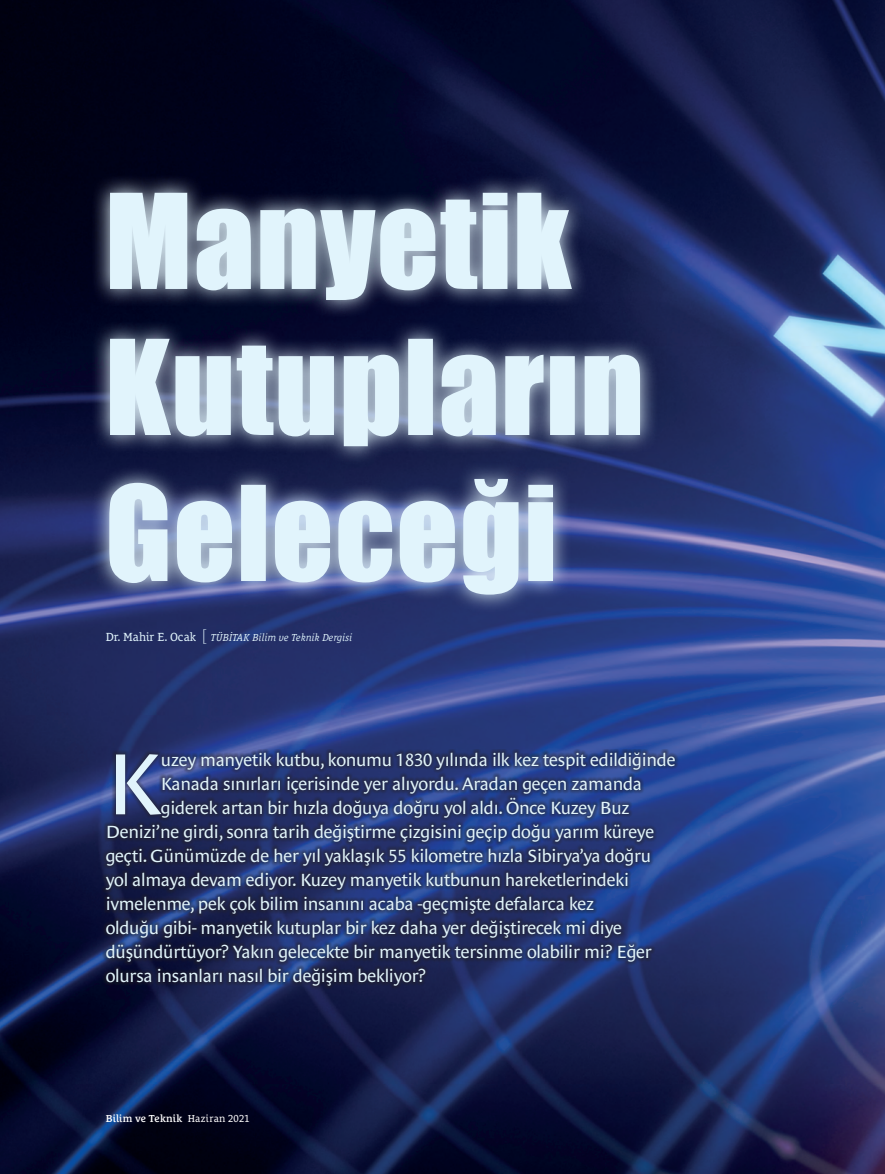
<style>
.page{position:relative;width:885px;height:1174px;background:#fff}
.page>*{position:absolute;margin:0;border:0;box-sizing:border-box;transform-origin:0 0}
.t1{font:88.65px "Le Monde Sans Pro";color:#e1f4fc}
.t2{font:18px "Le Monde Sans Pro";letter-spacing:-.015em;color:#e1f4fc}
.t3{font:italic 10.35px "Le Monde Courrier Pro";color:#e1f4fc}
.t4{font:600 10.35px "Le Monde Courrier Pro";letter-spacing:.01em;color:#fff}
.s1{font-style:normal;font-size:12px}
.s2{font-family:"Le Monde Sans Pro";font-weight:300;font-style:normal;font-stretch:expanded;font-size:16.2px}
.s3{font-weight:400}
</style>
<div class="page">
<img style="left:0;top:0;width:884px;height:1173px">
<svg style="left:102px;top:748px;width:576px;height:242px;background:#222f61"></svg>
<svg style="left:90px;top:174px;width:568px;height:439px;background:#1d2653"></svg>
<svg style="left:109px;top:479px;width:444px;height:115px;background:#a8b9d0"></svg>
<svg style="left:110px;top:339px;width:529px;height:107px;background:#a6b6c7"></svg>
<svg style="left:110px;top:193px;width:461px;height:107px;background:#a7b6c5"></svg>
<p class="t3" style="left:106px;top:629px;width:248px"><span class="s1">Dr. Mahir E. Ocak</span> <span class="s2">[</span> TÜBİTAK Bilim ve Teknik Dergisi</p>
<h1 class="t1" style="left:106px;top:713px;width:58px">K</h1>
<p class="t2" style="left:161px;top:745px;width:516px">uzey manyetik kutbu, konumu 1830 yılında ilk kez tespit edildiğinde</p>
<p class="t2" style="left:161px;top:769px;width:482px">Kanada sınırları içerisinde yer alıyordu. Aradan geçen zamanda</p>
<p class="t2" style="left:161px;top:793px;width:470px">giderek artan bir hızla doğuya doğru yol aldı. Önce Kuzey Buz</p>
<p class="t2" style="left:106px;top:817px;width:550px">Denizi’ne girdi, sonra tarih değiştirme çizgisini geçip doğu yarım küreye</p>
<p class="t2" style="left:106px;top:841px;width:547px">geçti. Günümüzde de her yıl yaklaşık 55 kilometre hızla Sibirya’ya doğru</p>
<p class="t2" style="left:106px;top:865px;width:524px">yol almaya devam ediyor. Kuzey manyetik kutbunun hareketlerindeki</p>
<p class="t2" style="left:106px;top:889px;width:490px">ivmelenme, pek çok bilim insanını acaba -geçmişte defalarca kez</p>
<p class="t2" style="left:106px;top:913px;width:518px">olduğu gibi- manyetik kutuplar bir kez daha yer değiştirecek mi diye</p>
<p class="t2" style="left:106px;top:937px;width:547px">düşündürtüyor? Yakın gelecekte bir manyetik tersinme olabilir mi? Eğer</p>
<p class="t2" style="left:106px;top:961px;width:321px">olursa insanları nasıl bir değişim bekliyor?</p>
<p class="t4" style="left:106px;top:1109px;width:145px">Bilim ve Teknik <span class="s3">Haziran 2021</span></p>
</div>
